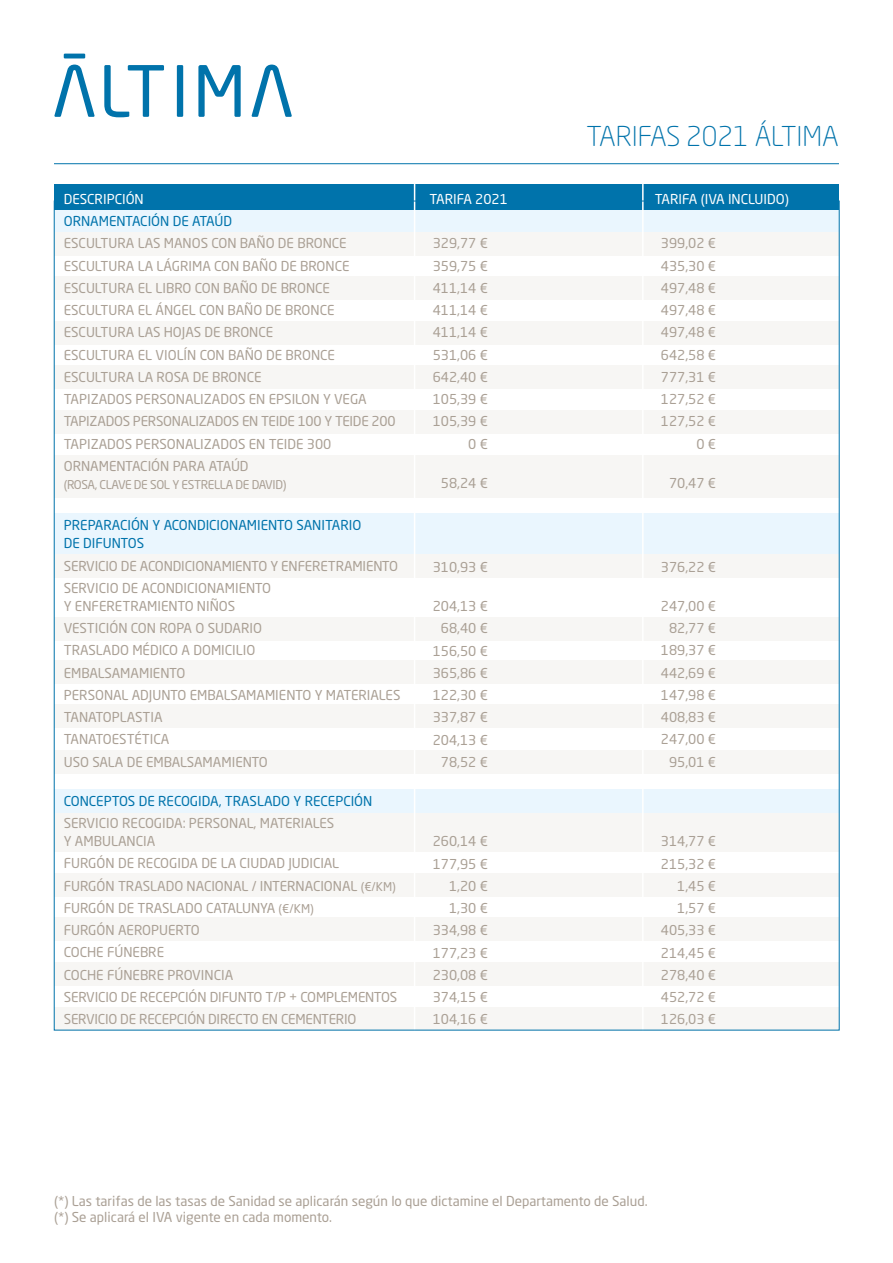
<style>
.page{position:relative;width:893px;height:1263px;background:#fff}
.page>*{position:absolute;margin:0;border:0;box-sizing:border-box;transform-origin:0 0}
.t1{font:300 27px "Neo Sans Std";color:#0073ab}
.t2{font:13.5px/22.2px "Neo Sans Std";color:#aaa095}
.t3{font:13.5px/18px "Neo Sans Std";color:#0073ab}
.t4{font:13.5px "Neo Sans Std";color:#fff}
.t5{font:12px "Neo Sans Std";letter-spacing:-.03em;color:#aaa095}
.s1{font-size:12px}
</style>
<div class="page">
<div style="left:54px;top:210px;width:785px;height:23px;background:#eaf6fe"></div>
<div style="left:54px;top:513px;width:785px;height:40px;background:#eaf6fe"></div>
<div style="left:54px;top:790px;width:785px;height:23px;background:#eaf6fe"></div>
<div style="left:54px;top:232px;width:785px;height:24px;background:#f7f6f4"></div>
<div style="left:54px;top:554px;width:785px;height:23px;background:#f7f6f4"></div>
<div style="left:54px;top:813px;width:785px;height:38px;background:#f7f6f4"></div>
<div style="left:54px;top:276px;width:785px;height:24px;background:#f7f6f4"></div>
<div style="left:54px;top:617px;width:785px;height:24px;background:#f7f6f4"></div>
<div style="left:54px;top:873px;width:785px;height:24px;background:#f7f6f4"></div>
<div style="left:54px;top:321px;width:785px;height:23px;background:#f7f6f4"></div>
<div style="left:54px;top:660px;width:785px;height:24px;background:#f7f6f4"></div>
<div style="left:54px;top:917px;width:785px;height:23px;background:#f7f6f4"></div>
<div style="left:54px;top:365px;width:785px;height:24px;background:#f7f6f4"></div>
<div style="left:54px;top:705px;width:785px;height:23px;background:#f7f6f4"></div>
<div style="left:54px;top:750px;width:785px;height:23px;background:#f7f6f4"></div>
<div style="left:54px;top:962px;width:785px;height:24px;background:#f7f6f4"></div>
<div style="left:54px;top:1007px;width:785px;height:23px;background:#f7f6f4"></div>
<div style="left:54px;top:410px;width:785px;height:23px;background:#f7f6f4"></div>
<div style="left:54px;top:455px;width:785px;height:43px;background:#f7f6f4"></div>
<div style="left:54px;top:184px;width:785px;height:26px;background:#0073ab"></div>
<hr style="left:54px;top:163px;width:785px;height:1px;background:#0073ab">
<hr style="left:414px;top:179px;width:1px;height:1035px;background:#fff">
<hr style="left:642px;top:179px;width:2px;height:1035px;background:#fff">
<svg style="left:54px;top:65px;width:41px;height:52px"></svg>
<svg style="left:104px;top:65px;width:60px;height:52px"></svg>
<div style="left:177px;top:65px;width:6px;height:52px;background:#0073ab"></div>
<svg style="left:198px;top:65px;width:43px;height:52px"></svg>
<hr style="left:64px;top:54px;width:21px;height:4px;background:#0073ab">
<svg style="left:252px;top:65px;width:40px;height:52px"></svg>
<p class="t4" style="left:64px;top:191px;width:81px">DESCRIPCIÓN</p>
<p class="t3" style="left:64px;top:212px;width:170px">ORNAMENTACIÓN DE ATAÚD</p>
<p class="t2" style="left:64px;top:232px;width:333px">ESCULTURA LAS MANOS CON BAÑO DE BRONCE ESCULTURA LA LÁGRIMA CON BAÑO DE BRONCE ESCULTURA EL LIBRO CON BAÑO DE BRONCE ESCULTURA EL ÁNGEL CON BAÑO DE BRONCE ESCULTURA LAS HOJAS DE BRONCE<br>ESCULTURA EL VIOLÍN CON BAÑO DE BRONCE ESCULTURA LA ROSA DE BRONCE<br>TAPIZADOS PERSONALIZADOS EN EPSILON Y VEGA TAPIZADOS PERSONALIZADOS EN TEIDE 100 Y TEIDE 200<br>TAPIZADOS PERSONALIZADOS EN TEIDE 300<br>ORNAMENTACIÓN PARA ATAÚD</p>
<p class="t5" style="left:64px;top:477px;width:224px">(ROSA, CLAVE DE SOL Y ESTRELLA DE DAVID)</p>
<p class="t3" style="left:64px;top:516px;width:299px">PREPARACIÓN Y ACONDICIONAMIENTO SANITARIO<br>DE DIFUNTOS</p>
<p class="t2" style="left:64px;top:554px;width:336px">SERVICIO DE ACONDICIONAMIENTO Y ENFERETRAMIENTO<br>SERVICIO DE ACONDICIONAMIENTO</p>
<p class="t2" style="left:64px;top:594px;width:338px">Y ENFERETRAMIENTO NIÑOS<br>VESTICIÓN CON ROPA O SUDARIO<br>TRASLADO MÉDICO A DOMICILIO<br>EMBALSAMAMIENTO<br>PERSONAL ADJUNTO EMBALSAMAMIENTO Y MATERIALES<br>TANATOPLASTIA<br>TANATOESTÉTICA<br>USO SALA DE EMBALSAMAMIENTO</p>
<p class="t3" style="left:64px;top:792px;width:310px">CONCEPTOS DE RECOGIDA, TRASLADO Y RECEPCIÓN</p>
<p class="t2" style="left:64px;top:814px;width:272px;line-height:18px">SERVICIO RECOGIDA: PERSONAL, MATERIALES<br>Y AMBULANCIA</p>
<p class="t2" style="left:64px;top:852px;width:335px">FURGÓN DE RECOGIDA DE LA CIUDAD JUDICIAL<br>FURGÓN TRASLADO NACIONAL / INTERNACIONAL <span class="s1">(€/KM)<br></span>FURGÓN DE TRASLADO CATALUNYA <span class="s1">(€/KM)<br></span>FURGÓN AEROPUERTO<br>COCHE FÚNEBRE<br>COCHE FÚNEBRE PROVINCIA<br>SERVICIO DE RECEPCIÓN DIFUNTO T/P + COMPLEMENTOS SERVICIO DE RECEPCIÓN DIRECTO EN CEMENTERIO</p>
<h1 class="t1" style="left:587px;top:120px;width:254px">TARIFAS 2021 ÁLTIMA</h1>
<p class="t4" style="left:429px;top:191px;width:80px">TARIFA 2021</p>
<p class="t4" style="left:655px;top:191px;width:135px">TARIFA (IVA INCLUIDO)</p>
<p class="t2" style="left:433px;top:232px;width:57px;text-align:right">329,77 €<br>359,75 €<br>411,14 €<br>411,14 €<br>411,14 €<br>531,06 €<br>642,40 €<br>105,39 €<br>105,39 €<br>0 €</p>
<p class="t2" style="left:441px;top:472px;width:49px">58,24 €</p>
<p class="t2" style="left:661px;top:232px;width:57px;text-align:right">399,02 €<br>435,30 €<br>497,48 €<br>497,48 €<br>497,48 €<br>642,58 €<br>777,31 €<br>127,52 €<br>127,52 €<br>0 €</p>
<p class="t2" style="left:669px;top:471px;width:49px">70,47 €</p>
<p class="t2" style="left:433px;top:555px;width:57px">310,93 €</p>
<p class="t2" style="left:433px;top:595px;width:57px;text-align:right">204,13 €<br>68,40 €<br>156,50 €<br>365,86 €<br>122,30 €<br>337,87 €<br>204,13 €<br>78,52 €</p>
<p class="t2" style="left:433px;top:830px;width:57px;text-align:right">260,14 €<br>177,95 €<br>1,20 €<br>1,30 €<br>334,98 €<br>177,23 €<br>230,08 €<br>374,15 €<br>104,16 €</p>
<p class="t2" style="left:661px;top:555px;width:57px">376,22 €</p>
<p class="t2" style="left:661px;top:595px;width:57px;text-align:right">247,00 €<br>82,77 €<br>189,37 €<br>442,69 €<br>147,98 €<br>408,83 €<br>247,00 €<br>95,01 €</p>
<p class="t2" style="left:661px;top:830px;width:57px;text-align:right">314,77 €<br>215,32 €<br>1,45 €<br>1,57 €<br>405,33 €<br>214,45 €<br>278,40 €<br>452,72 €<br>126,03 €</p>
<p class="t2" style="left:54px;top:1192px;width:595px;line-height:16.5px">(*) Las tarifas de las tasas de Sanidad se aplicarán según lo que dictamine el Departamento de Salud. (*) Se aplicará el IVA vigente en cada momento.</p>
</div>
